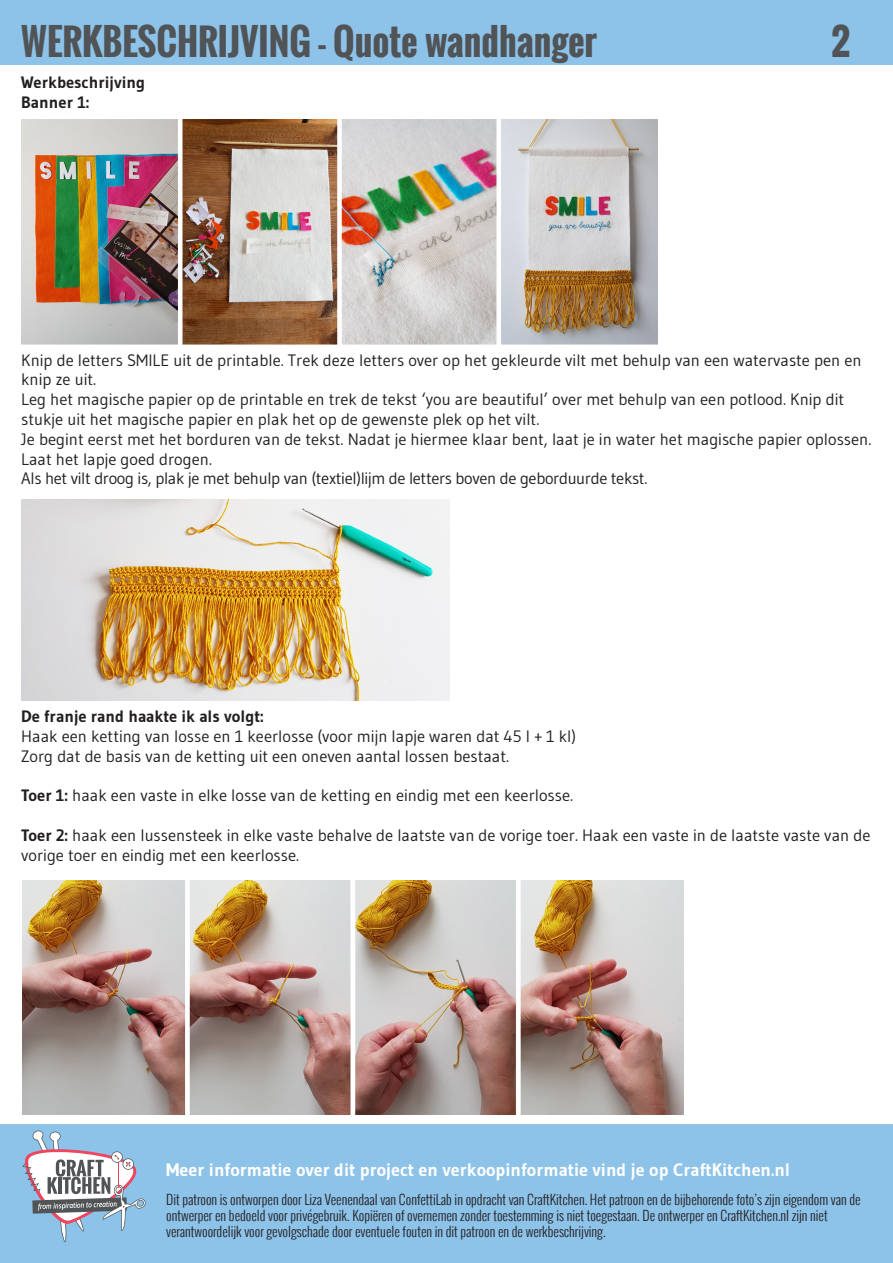
<style>
.page{position:relative;width:893px;height:1263px;background:#fff}
.page>*{position:absolute;margin:0;border:0;box-sizing:border-box;transform-origin:0 0}
.t1{font:700 36px "Oswald";color:#515456}
.t2{font:700 18px "Gudea";color:#fff}
.t3{font:16.5px/19.8px "Gudea";color:#231f20}
.t4{font:16.5px "Gudea";letter-spacing:-.02em;color:#231f20}
.t5{font:700 16.5px "Gudea";color:#231f20}
.t6{font:300 13.5px/16.2px "Oswald";color:#231f20}
.s1{font-weight:700}
</style>
<div class="page">
<div style="left:0;top:1125px;width:893px;height:138px;background:#8dc2e9"></div>
<div style="left:0;top:0;width:893px;height:64px;background:#8dc2e9"></div>
<svg style="left:22px;top:1130px;width:124px;height:112px"></svg>
<img style="left:21px;top:119px;width:636px;height:225px">
<img style="left:21px;top:500px;width:429px;height:200px">
<img style="left:22px;top:880px;width:661px;height:234px">
<p class="t1" style="left:21px;top:14px;width:577px">WERKBESCHRIJVING - Quote wandhanger</p>
<p class="t1" style="left:831px;top:14px;width:20px">2</p>
<p class="t5" style="left:21px;top:72px;width:125px">Werkbeschrijving</p>
<p class="t5" style="left:21px;top:92px;width:70px">Banner 1:</p>
<p class="t3" style="left:21px;top:350px;width:842px">Knip de letters SMILE uit de printable. Trek deze letters over op het gekleurde vilt met behulp van een watervaste pen en knip ze uit.</p>
<p class="t3" style="left:21px;top:389px;width:824px">Leg het magische papier op de printable en trek de tekst ‘you are beautiful’ over met behulp van een potlood. Knip dit stukje uit het magische papier en plak het op de gewenste plek op het vilt.</p>
<p class="t3" style="left:21px;top:429px;width:852px">Je begint eerst met het borduren van de tekst. Nadat je hiermee klaar bent, laat je in water het magische papier oplossen.<br>Laat het lapje goed drogen.</p>
<p class="t4" style="left:21px;top:468px;width:628px">Als het vilt droog is, plak je met behulp van (textiel)lijm de letters boven de geborduurde tekst.</p>
<p class="t5" style="left:21px;top:706px;width:244px">De franje rand haakte ik als volgt:</p>
<p class="t3" style="left:21px;top:726px;width:556px">Haak een ketting van losse en 1 keerlosse (voor mijn lapje waren dat 45 l + 1 kl)</p>
<p class="t3" style="left:21px;top:746px;width:489px">Zorg dat de basis van de ketting uit een oneven aantal lossen bestaat.</p>
<p class="t3" style="left:21px;top:785px;width:553px"><span class="s1">Toer 1:</span> haak een vaste in elke losse van de ketting en eindig met een keerlosse.</p>
<p class="t3" style="left:21px;top:825px;width:851px"><span class="s1">Toer 2:</span> haak een lussensteek in elke vaste behalve de laatste van de vorige toer. Haak een vaste in de laatste vaste van de vorige toer en eindig met een keerlosse.</p>
<p class="t2" style="left:166px;top:1159px;width:626px">Meer informatie over dit project en verkoopinformatie vind je op CraftKitchen.nl</p>
<p class="t6" style="left:166px;top:1191px;width:696px">Dit patroon is ontworpen door Liza Veenendaal van ConfettiLab in opdracht van CraftKitchen. Het patroon en de bijbehorende foto’s zijn eigendom van de ontwerper en bedoeld voor privégebruik. Kopiëren of overnemen zonder toestemming is niet toegestaan. De ontwerper en CraftKitchen.nl zijn niet</p>
<p class="t6" style="left:166px;top:1223px;width:441px">verantwoordelijk voor gevolgschade door eventuele fouten in dit patroon en de werkbeschrijving.</p>
</div>
